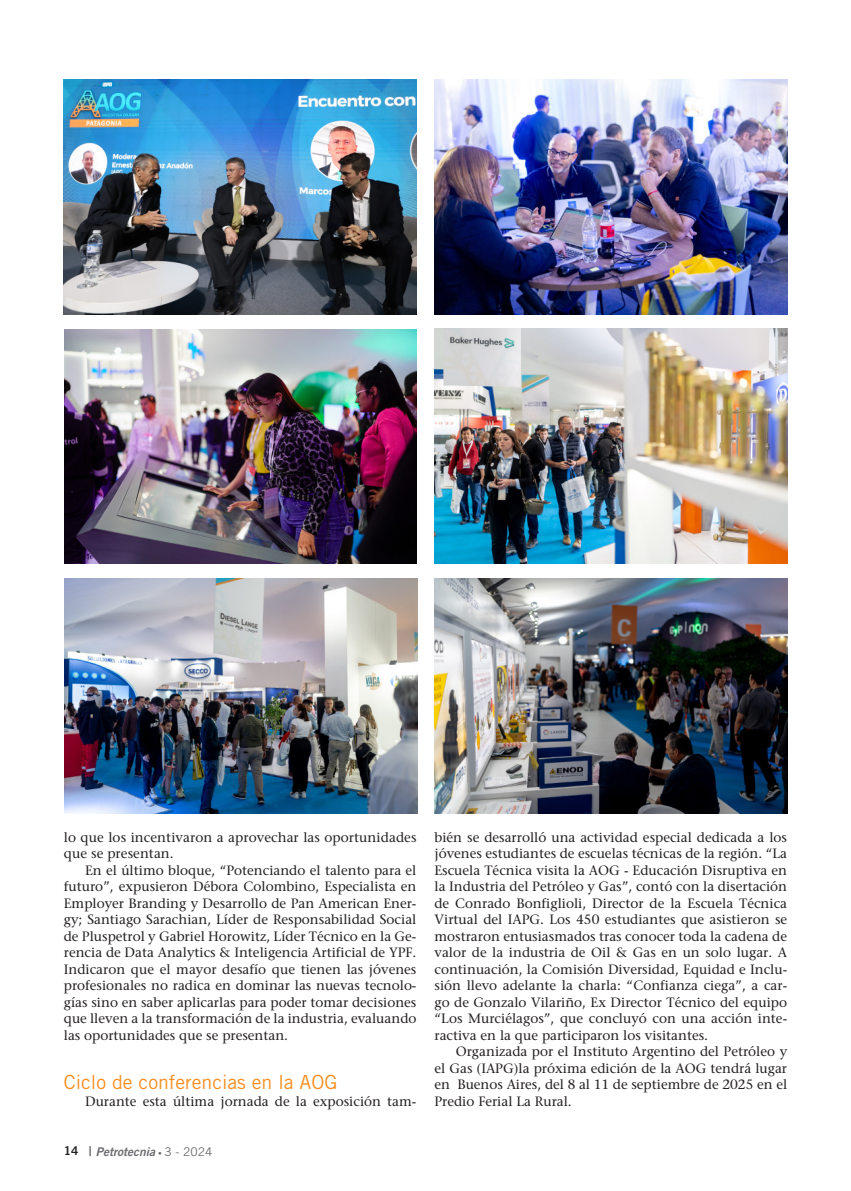
<style>
.page{position:relative;width:851px;height:1191px;background:#fff}
.page>*{position:absolute;margin:0;border:0;box-sizing:border-box;transform-origin:0 0}
.t1{font:19.5px "Trade Gothic";color:#f68e21}
.t2{font:13.5px/16.5px "Stone Serif";color:#231f20;text-align:justify}
.t3{font:italic 12px "Trade Gothic Bold Two";color:#6c6d70}
.s1{font-style:normal;color:#231f20}
.s2{font-style:normal;font-size:13.5px}
.s3{font-style:normal;font-size:7.5px}
.s4{font-family:"Trade Gothic";font-style:normal}
</style>
<div class="page">
<img style="left:64px;top:80px;width:352px;height:235px">
<img style="left:434px;top:80px;width:353px;height:235px">
<img style="left:434px;top:328px;width:353px;height:235px">
<img style="left:64px;top:329px;width:352px;height:234px">
<img style="left:434px;top:579px;width:353px;height:235px">
<img style="left:64px;top:579px;width:353px;height:235px">
<p class="t2" style="left:64px;top:828px;width:354px">lo que los incentivaron a aprovechar las oportunidades que se presentan.</p>
<p class="t2" style="left:64px;top:861px;width:354px;text-indent:21px">En el último bloque, “Potenciando el talento para el futuro”, expusieron Débora Colombino, Especialista en Employer Branding y Desarrollo de Pan American Ener&shy;gy; Santiago Sarachian, Líder de Responsabilidad Social de Pluspetrol y Gabriel Horowitz, Líder Técnico en la Ge&shy;rencia de Data Analytics &amp; Inteligencia Artificial de YPF.<br>Indicaron que el mayor desafío que tienen las jóvenes profesionales no radica en dominar las nuevas tecnolo&shy;gías sino en saber aplicarlas para poder tomar decisiones que lleven a la transformación de la industria, evaluando las oportunidades que se presentan.</p>
<p class="t1" style="left:64px;top:1070px;width:275px">Ciclo de conferencias en la AOG</p>
<p class="t2" style="left:85px;top:1092px;width:333px">Durante esta última jornada de la exposición tam-</p>
<p class="t3" style="left:64px;top:1143px;width:150px"><span class="s1">14</span> <span class="s2">|</span> Petrotecnia <span class="s3">•</span> <span class="s4">3 - 2024</span></p>
<p class="t2" style="left:434px;top:828px;width:354px">bién se desarrolló una actividad especial dedicada a los jóvenes estudiantes de escuelas técnicas de la región. “La Escuela Técnica visita la AOG - Educación Disruptiva en la Industria del Petróleo y Gas”, contó con la disertación de Conrado Bonfiglioli, Director de la Escuela Técnica Virtual del IAPG. Los 450 estudiantes que asistieron se mostraron entusiasmados tras conocer toda la cadena de valor de la industria de Oil &amp; Gas en un solo lugar. A continuación, la Comisión Diversidad, Equidad e Inclu&shy;sión llevo adelante la charla: “Confianza ciega”, a car&shy;go de Gonzalo Vilariño, Ex Director Técnico del equipo “Los Murciélagos”, que concluyó con una acción inte&shy;ractiva en la que participaron los visitantes.</p>
<p class="t2" style="left:434px;top:1043px;width:354px;text-indent:21px">Organizada por el Instituto Argentino del Petróleo y el Gas (IAPG)la próxima edición de la AOG tendrá lugar en Buenos Aires, del 8 al 11 de septiembre de 2025 en el Predio Ferial La Rural.</p>
</div>
